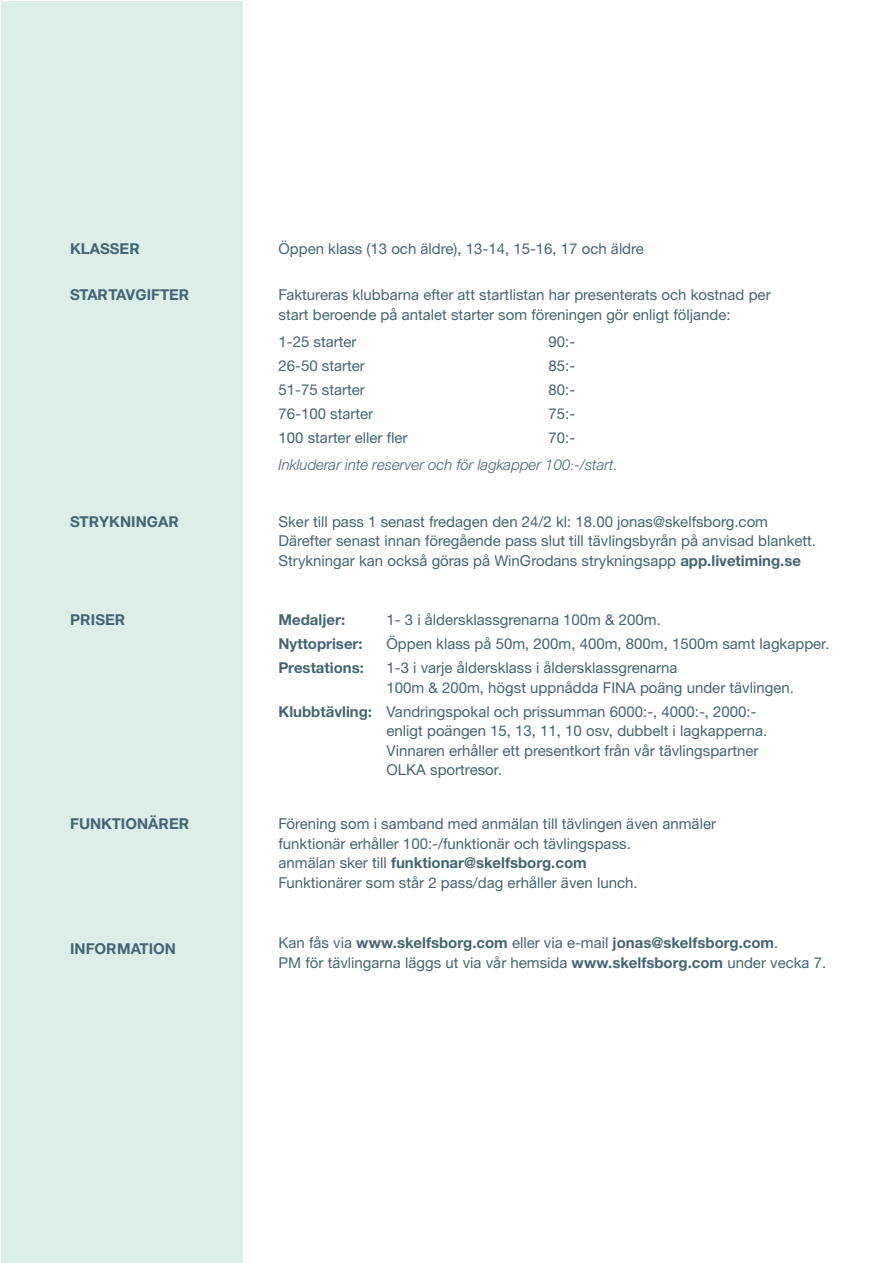
<style>
.page{position:relative;width:893px;height:1263px;background:#fff}
.page>*{position:absolute;margin:0;border:0;box-sizing:border-box;transform-origin:0 0}
.t1{font:15px/19.5px "Neue Helveticafor Speedo";color:#456572}
.t2{font:700 15px "Neue Helveticafor Speedo";color:#456572}
.t3{font:italic 300 15px/27px "Neue Helveticafor Speedo";color:#456572}
.s1{font-weight:400;font-style:normal}
.s2{font-weight:700}
</style>
<div class="page">
<div style="left:1px;top:1px;width:241px;height:1262px;background:#dbeee8"></div>
<p class="t2" style="left:70px;top:239px;width:72px">KLASSER</p>
<p class="t1" style="left:279px;top:238px;width:367px">Öppen klass (13 och äldre), 13-14, 15-16, 17 och äldre</p>
<p class="t2" style="left:70px;top:285px;width:121px">STARTAVGIFTER</p>
<p class="t1" style="left:279px;top:285px;width:494px">Faktureras klubbarna efter att startlistan har presenterats och kostnad per start beroende på antalet starter som föreningen gör enligt följande:</p>
<p class="t1" style="left:279px;top:331px;width:79px">1-25 starter</p>
<p class="t1" style="left:549px;top:331px;width:28px">90:-</p>
<p class="t1" style="left:279px;top:355px;width:88px">26-50 starter</p>
<p class="t1" style="left:549px;top:355px;width:28px">85:-</p>
<p class="t1" style="left:279px;top:379px;width:88px">51-75 starter</p>
<p class="t1" style="left:549px;top:379px;width:28px">80:-</p>
<p class="t1" style="left:279px;top:403px;width:96px">76-100 starter</p>
<p class="t1" style="left:549px;top:403px;width:28px">75:-</p>
<p class="t1" style="left:279px;top:427px;width:131px">100 starter eller fler</p>
<p class="t3" style="left:279px;top:424px;width:341px;text-indent:270px"><span class="s1">70:-<br></span>Inkluderar inte reserver och för lagkapper 100:-/start.</p>
<p class="t2" style="left:70px;top:512px;width:111px">STRYKNINGAR</p>
<p class="t1" style="left:279px;top:512px;width:539px">Sker till pass 1 senast fredagen den 24/2 kl: 18.00 jonas@skelfsborg.com<br>Därefter senast innan föregående pass slut till tävlingsbyrån på anvisad blankett.<br>Strykningar kan också göras på WinGrodans strykningsapp <span class="s2">app.livetiming.se</span></p>
<p class="t2" style="left:70px;top:610px;width:57px">PRISER</p>
<p class="t2" style="left:279px;top:610px;width:68px">Medaljer:</p>
<p class="t1" style="left:387px;top:610px;width:276px">1- 3 i åldersklassgrenarna 100m &amp; 200m.</p>
<p class="t2" style="left:279px;top:634px;width:86px">Nyttopriser:</p>
<p class="t1" style="left:387px;top:634px;width:445px">Öppen klass på 50m, 200m, 400m, 800m, 1500m samt lagkapper.</p>
<p class="t2" style="left:279px;top:658px;width:87px">Prestations:</p>
<p class="t1" style="left:387px;top:658px;width:409px">1-3 i varje åldersklass i åldersklassgrenarna<br>100m &amp; 200m, högst uppnådda FINA poäng under tävlingen.</p>
<p class="t1" style="left:387px;top:701px;width:382px;text-indent:-108px"><span class="s2">Klubbtävling:</span> Vandringspokal och prissumman 6000:-, 4000:-, 2000:- enligt poängen 15, 13, 11, 10 osv, dubbelt i lagkapperna.</p>
<p class="t1" style="left:387px;top:740px;width:373px">Vinnaren erhåller ett presentkort från vår tävlingspartner</p>
<p class="t1" style="left:387px;top:760px;width:117px">OLKA sportresor.</p>
<p class="t2" style="left:70px;top:815px;width:121px">FUNKTIONÄRER</p>
<p class="t1" style="left:279px;top:814px;width:439px">Förening som i samband med anmälan till tävlingen även anmäler funktionär erhåller 100:-/funktionär och tävlingspass.<br>anmälan sker till <span class="s2">funktionar@skelfsborg.com<br></span>Funktionärer som står 2 pass/dag erhåller även lunch.</p>
<p class="t2" style="left:70px;top:940px;width:107px">INFORMATION</p>
<p class="t1" style="left:279px;top:933px;width:549px">Kan fås via <span class="s2">www.skelfsborg.com</span> eller via e-mail <span class="s2">jonas@skelfsborg.com</span>.<br>PM för tävlingarna läggs ut via vår hemsida <span class="s2">www.skelfsborg.com</span> under vecka 7.</p>
</div>
